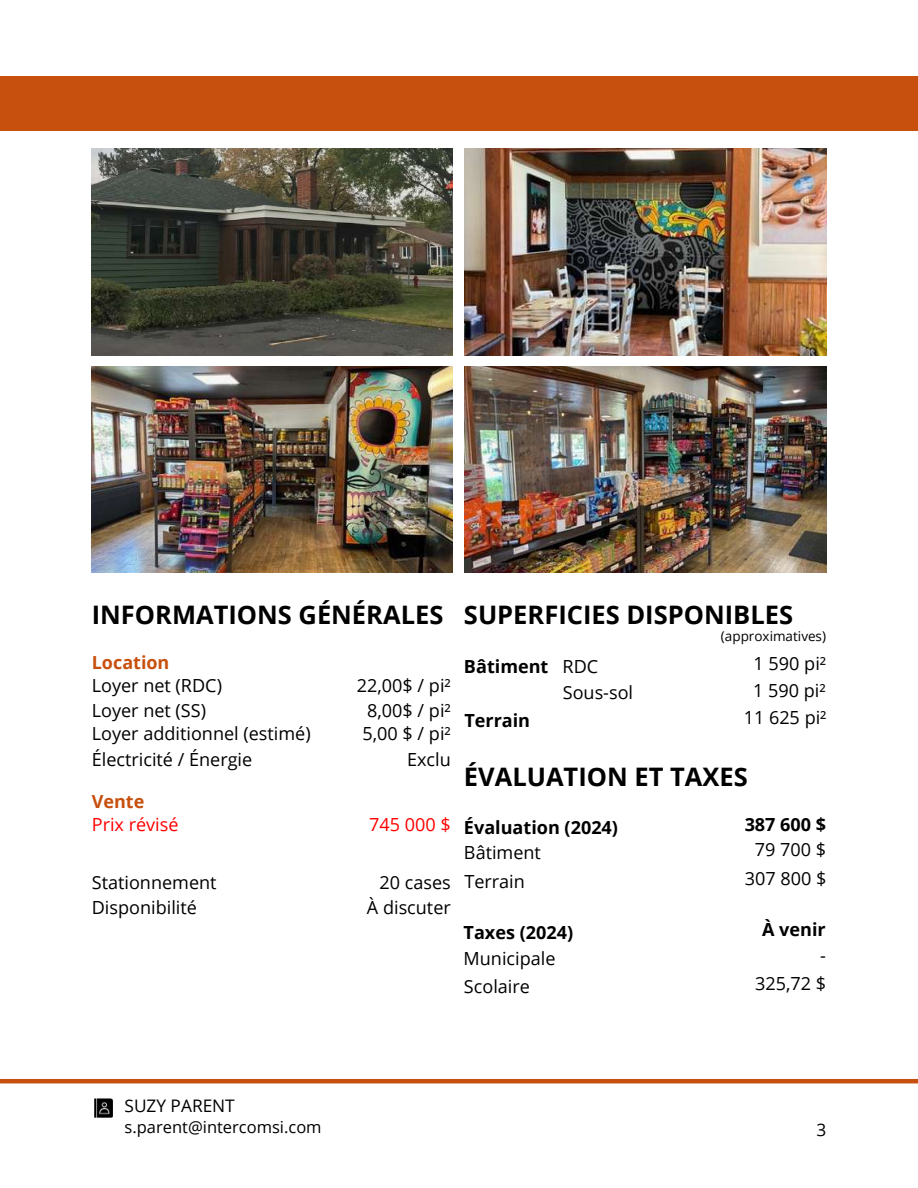
<style>
.page{position:relative;width:918px;height:1188px;background:#fff}
.page>*{position:absolute;margin:0;border:0;box-sizing:border-box;transform-origin:0 0}
.t1{font:700 25.5px "Open Sans";color:#000}
.t2{font:18px/25.7px "Open Sans";color:#000}
.t3{font:700 18px "Open Sans";color:#000}
.t4{font:18px "Open Sans";color:#f00}
.t5{font:700 18px "Open Sans";color:#c8500e}
.t6{font:17.25px "Open Sans";color:#000}
.t7{font:16.5px "Open Sans";color:#000}
.t8{font:13.5px "Open Sans";color:#000}
.s1{font-weight:400}
</style>
<div class="page">
<img style="left:92px;top:148px;width:361px;height:207px">
<img style="left:464px;top:148px;width:362px;height:207px">
<img style="left:92px;top:367px;width:361px;height:205px">
<img style="left:464px;top:367px;width:362px;height:205px">
<hr style="left:0;top:1079px;width:918px;height:4px;background:#c8500e">
<div style="left:0;top:76px;width:918px;height:55px;background:#c8500e"></div>
<img style="left:94px;top:1098px;width:19px;height:20px">
<h1 class="t1" style="left:92px;top:597px;width:703px">INFORMATIONS GÉNÉRALES SUPERFICIES DISPONIBLES</h1>
<p class="t8" style="left:721px;top:627px;width:107px">(approximatives)</p>
<p class="t2" style="left:92px;top:672px;width:132px">Loyer net (RDC)</p>
<p class="t2" style="left:357px;top:672px;width:95px">22,00$ / pi²</p>
<p class="t2" style="left:92px;top:721px;width:220px">Loyer additionnel (estimé)</p>
<p class="t2" style="left:363px;top:721px;width:90px">5,00 $ / pi²</p>
<p class="t2" style="left:92px;top:746px;width:162px">Électricité / Énergie</p>
<p class="t2" style="left:407px;top:746px;width:45px">Exclu</p>
<p class="t5" style="left:92px;top:650px;width:79px">Location</p>
<p class="t3" style="left:464px;top:653px;width:136px">Bâtiment <span class="s1">RDC</span></p>
<p class="t2" style="left:754px;top:650px;width:74px">1 590 pi²</p>
<p class="t3" style="left:464px;top:708px;width:67px">Terrain</p>
<p class="t2" style="left:744px;top:704px;width:84px">11 625 pi²</p>
<p class="t2" style="left:563px;top:679px;width:72px">Sous-sol</p>
<p class="t2" style="left:753px;top:678px;width:74px">1 590 pi²</p>
<p class="t2" style="left:92px;top:697px;width:116px">Loyer net (SS)</p>
<p class="t2" style="left:367px;top:697px;width:85px">8,00$ / pi²</p>
<h1 class="t1" style="left:464px;top:758px;width:285px">ÉVALUATION ET TAXES</h1>
<p class="t3" style="left:464px;top:815px;width:156px">Évaluation (2024)</p>
<p class="t3" style="left:745px;top:812px;width:83px">387 600 $</p>
<p class="t2" style="left:464px;top:840px;width:79px">Bâtiment</p>
<p class="t2" style="left:755px;top:837px;width:73px">79 700 $</p>
<p class="t2" style="left:464px;top:868px;width:62px">Terrain</p>
<p class="t2" style="left:745px;top:865px;width:83px">307 800 $</p>
<p class="t3" style="left:464px;top:920px;width:111px">Taxes (2024)</p>
<p class="t3" style="left:762px;top:917px;width:65px">À venir</p>
<p class="t2" style="left:464px;top:945px;width:93px">Municipale</p>
<p class="t2" style="left:820px;top:942px;width:7px">-</p>
<p class="t2" style="left:464px;top:974px;width:68px">Scolaire</p>
<p class="t2" style="left:755px;top:971px;width:73px">325,72 $</p>
<p class="t5" style="left:92px;top:789px;width:54px">Vente</p>
<p class="t4" style="left:92px;top:812px;width:88px">Prix révisé</p>
<p class="t4" style="left:369px;top:812px;width:83px">745 000 $</p>
<p class="t2" style="left:92px;top:869px;width:126px">Stationnement<br>Disponibilité</p>
<p class="t2" style="left:367px;top:869px;width:85px;text-align:right">20 cases<br>À discuter</p>
<p class="t6" style="left:125px;top:1094px;width:112px">SUZY PARENT</p>
<p class="t7" style="left:125px;top:1115px;width:199px">s.parent@intercomsi.com</p>
<p class="t6" style="left:816px;top:1118px;width:11px">3</p>
</div>
